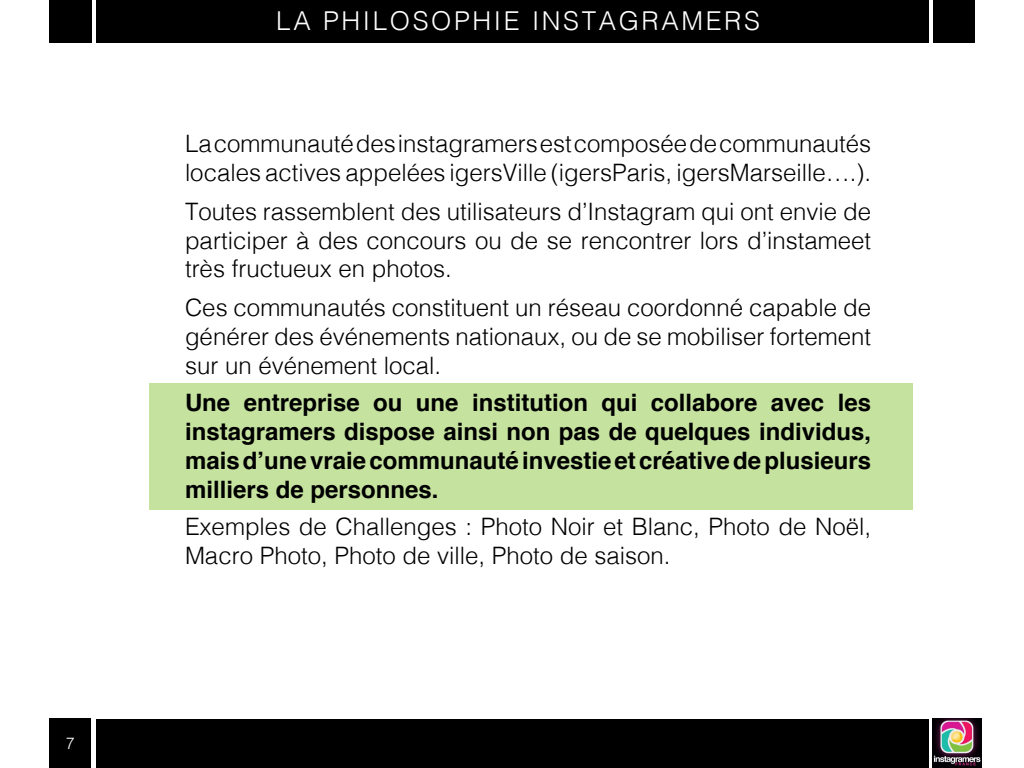
<style>
.page{position:relative;width:1024px;height:768px;background:#fff}
.page>*{position:absolute;margin:0;border:0;box-sizing:border-box;transform-origin:0 0}
.t1{font:300 26px "Helvetica";letter-spacing:.1em;color:#fff}
.t2{font:300 24px/28.8px "Helvetica";color:#000}
.t3{font:700 24px/28.8px "Helvetica";color:#000;text-align:justify}
.t4{font:300 16px "Helvetica";color:#fff}
</style>
<div class="page">
<div style="left:96px;top:719px;width:833px;height:49px;background:#000"></div>
<div style="left:96px;top:0;width:833px;height:43px;background:#000"></div>
<img style="left:933px;top:719px;width:49px;height:49px">
<div style="left:49px;top:719px;width:42px;height:49px;background:#000"></div>
<div style="left:49px;top:0;width:42px;height:43px;background:#000"></div>
<div style="left:933px;top:0;width:42px;height:43px;background:#000"></div>
<div style="left:150px;top:383px;width:764px;height:127px;background:#c5e29f"></div>
<p class="t4" style="left:66px;top:730px;width:10px">7</p>
<p class="t1" style="left:276px;top:-1px;width:485px">LA PHILOSOPHIE INSTAGRAMERS</p>
<p class="t2" style="left:185px;top:128px;width:688px">La communauté des instagramers est composée de communautés locales actives appelées igersVille (igersParis, igersMarseille….).</p>
<p class="t2" style="left:185px;top:195px;width:688px;text-align:justify">Toutes rassemblent des utilisateurs d’Instagram qui ont envie de participer à des concours ou de se rencontrer lors d’instameet très fructueux en photos.</p>
<p class="t2" style="left:185px;top:292px;width:688px;text-align:justify">Ces communautés constituent un réseau coordonné capable de générer des événements nationaux, ou de se mobiliser fortement sur un événement local.</p>
<p class="t3" style="left:185px;top:389px;width:688px">Une entreprise ou une institution qui collabore avec les instagramers dispose ainsi non pas de quelques individus, mais d’une vraie communauté investie et créative de plusieurs milliers de personnes.</p>
<p class="t2" style="left:185px;top:510px;width:688px">Exemples de Challenges : Photo Noir et Blanc, Photo de Noël,<br>Macro Photo, Photo de ville, Photo de saison.</p>
</div>
